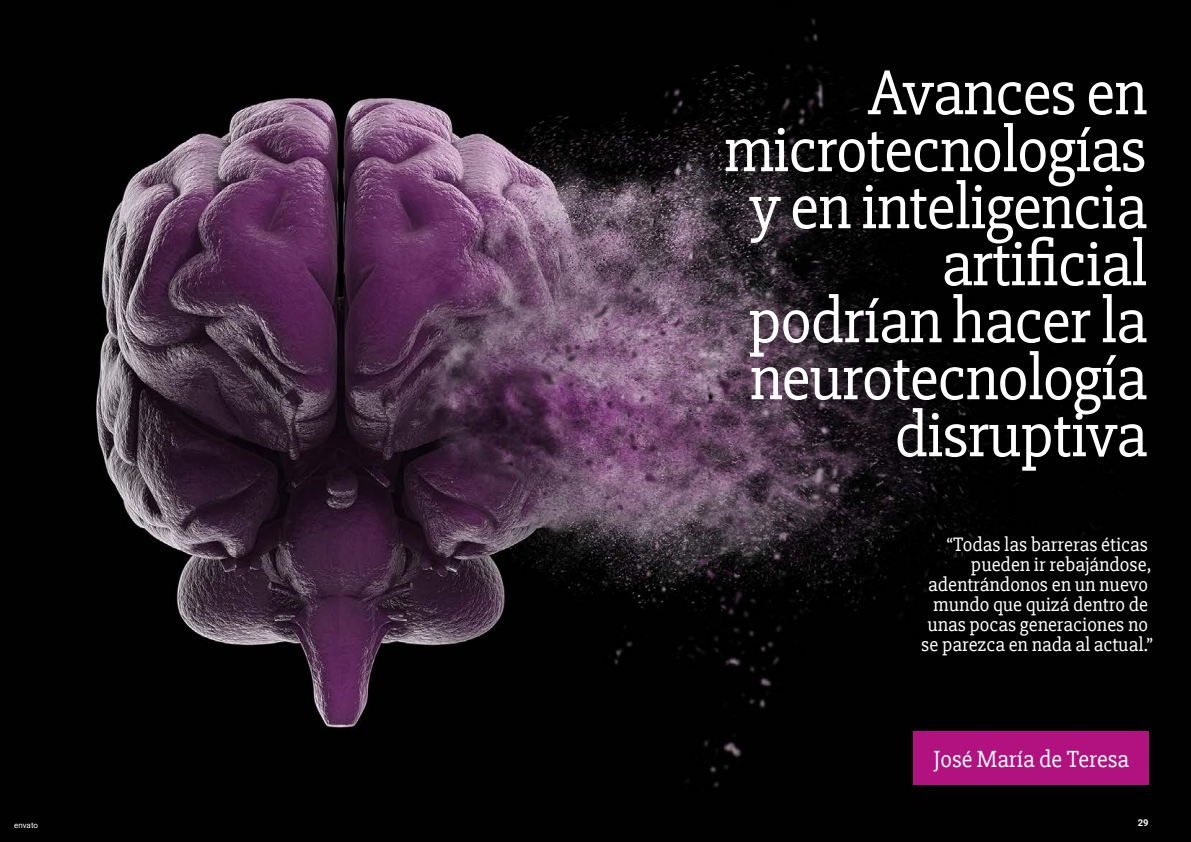
<style>
.page{position:relative;width:1191px;height:842px;background:#fff}
.page>*{position:absolute;margin:0;border:0;box-sizing:border-box;transform-origin:0 0}
.t1{font:65px/57px "Slabo 27 px";letter-spacing:-.02em;color:#fff;text-align:right}
.t2{font:24px "Slabo 27 px";color:#fff}
.t3{font:20px/20px "Slabo 27 px";color:#fff;text-align:right}
.t4{font:700 9.4px "Roboto";color:#fff}
</style>
<div class="page">
<img style="left:0;top:0;width:1191px;height:842px">
<div style="left:913px;top:732px;width:235px;height:53px;background:#b11280"></div>
<p class="t1" style="left:723px;top:64px;width:425px">Avances en microtecnologías y en inteligencia artificial<br>podrían hacer la neurotecnología disruptiva</p>
<p class="t3" style="left:921px;top:534px;width:233px">“Todas las barreras éticas pueden ir rebajándose, adentrándonos en un nuevo mundo que quizá dentro de unas pocas generaciones no se parezca en nada al actual.”</p>
<p class="t2" style="left:933px;top:745px;width:197px">José María de Teresa</p>
<p class="t4" style="left:1137px;top:816px;width:12px">29</p>
</div>
